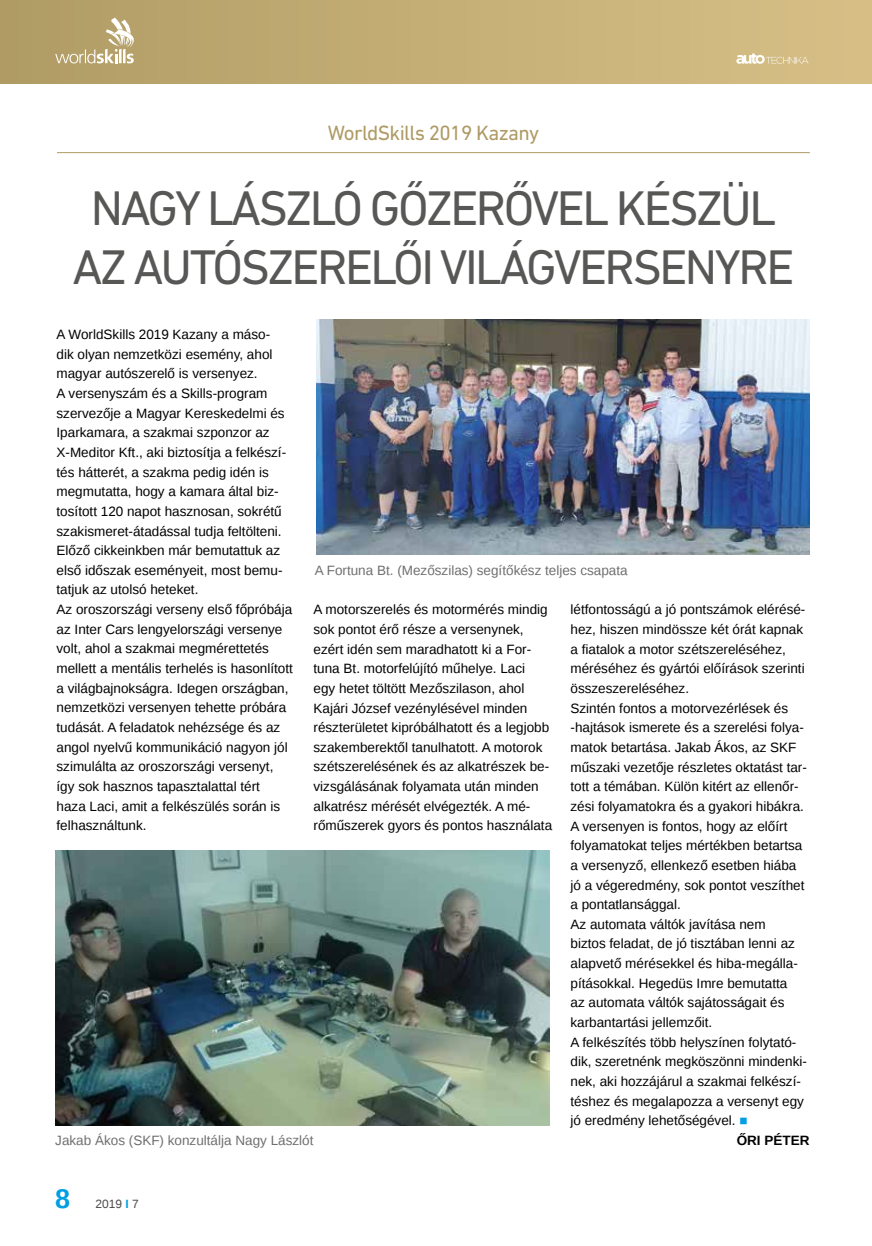
<style>
.page{position:relative;width:872px;height:1246px;background:#fff}
.page>*{position:absolute;margin:0;border:0;box-sizing:border-box;transform-origin:0 0}
.t1{font:49.5px/59.4px "DIN Next LT Pro";letter-spacing:-.05em;color:#575756;text-align:center}
.t2{font:700 27px "Liberation Sans";color:#009fe3}
.t3{font:21px "DIN Next LT Pro";letter-spacing:-.03em;color:#ae9a64}
.t4{font:13.5px/19.6px "Liberation Sans";color:#000}
.t5{font:13.5px "Liberation Sans";color:#706f6f}
.t6{font:700 13.5px "Liberation Sans";color:#000}
.t7{font:12px "Liberation Sans";color:#4a4a49}
.s1{color:#009fe3}
.s2{font-weight:700;color:#009fe3}
</style>
<div class="page">
<div style="left:0;top:0;width:872px;height:83px;background:linear-gradient(to right,#b09c65,#d8c087)"></div>
<svg style="left:736px;top:53px;width:72px;height:11px"></svg>
<svg style="left:55px;top:18px;width:79px;height:45px;background:#c2b185"></svg>
<img style="left:317px;top:319px;width:492px;height:236px">
<img style="left:55px;top:850px;width:495px;height:275px">
<hr style="left:57px;top:152px;width:753px;height:1px;background:#ae9a64">
<h3 class="t3" style="left:328px;top:120px;width:213px">WorldSkills 2019 Kazany</h3>
<h1 class="t1" style="left:73px;top:178px;width:723px">NAGY LÁSZLÓ GŐZERŐVEL KÉSZÜL<br>AZ AUTÓSZERELŐI VILÁGVERSENYRE</h1>
<p class="t4" style="left:57px;top:325px;width:238px">A WorldSkills 2019 Kazany a máso-<br>dik olyan nemzetközi esemény, ahol magyar autószerelő is versenyez.<br>A versenyszám és a Skills-program szervezője a Magyar Kereskedelmi és Iparkamara, a szakmai szponzor az X-Meditor Kft., aki biztosítja a felkészí&shy;tés hátterét, a szakma pedig idén is megmutatta, hogy a kamara által biz&shy;tosított 120 napot hasznosan, sokrétű szakismeret-átadással tudja feltölteni.<br>Előző cikkeinkben már bemutattuk az első időszak eseményeit, most bemu&shy;tatjuk az utolsó heteket.<br>Az oroszországi verseny első főpróbája az Inter Cars lengyelországi versenye volt, ahol a szakmai megmérettetés mellett a mentális terhelés is hasonlított a világbajnokságra. Idegen országban, nemzetközi versenyen tehette próbára tudását. A feladatok nehézsége és az angol nyelvű kommunikáció nagyon jól szimulálta az oroszországi versenyt, így sok hasznos tapasztalattal tért<br>haza Laci, amit a felkészülés során is felhasználtunk.</p>
<p class="t5" style="left:315px;top:562px;width:314px">A Fortuna Bt. (Mezőszilas) segítőkész teljes csapata</p>
<p class="t4" style="left:313px;top:600px;width:240px">A motorszerelés és motormérés mindig sok pontot érő része a versenynek, ezért idén sem maradhatott ki a For&shy;tuna Bt. motorfelújító műhelye. Laci<br>egy hetet töltött Mezőszilason, ahol Kajári József vezénylésével minden részterületet kipróbálhatott és a legjobb szakemberektől tanulhatott. A motorok szétszerelésének és az alkatrészek be&shy;vizsgálásának folyamata után minden alkatrész mérését elvégezték. A mé&shy;rőműszerek gyors és pontos használata</p>
<p class="t4" style="left:570px;top:600px;width:236px">létfontosságú a jó pontszámok elérésé-</p>
<p class="t4" style="left:570px;top:620px;width:234px">hez, hiszen mindössze két órát kapnak</p>
<p class="t4" style="left:570px;top:640px;width:217px">a fiatalok a motor szétszereléséhez,</p>
<p class="t4" style="left:570px;top:659px;width:236px">méréséhez és gyártói előírások szerinti</p>
<p class="t4" style="left:570px;top:679px;width:120px">összeszereléséhez.</p>
<p class="t4" style="left:570px;top:699px;width:219px">Szintén fontos a motorvezérlések és</p>
<p class="t4" style="left:570px;top:718px;width:235px">-hajtások ismerete és a szerelési folya-</p>
<p class="t4" style="left:570px;top:738px;width:227px">matok betartása. Jakab Ákos, az SKF</p>
<p class="t4" style="left:570px;top:758px;width:238px">műszaki vezetője részletes oktatást tar-</p>
<p class="t4" style="left:570px;top:777px;width:230px">tott a témában. Külön kitért az ellenőr-</p>
<p class="t4" style="left:570px;top:797px;width:235px">zési folyamatokra és a gyakori hibákra.</p>
<p class="t4" style="left:570px;top:816px;width:218px">A versenyen is fontos, hogy az előírt</p>
<p class="t4" style="left:570px;top:836px;width:233px">folyamatokat teljes mértékben betartsa</p>
<p class="t4" style="left:570px;top:856px;width:227px">a versenyző, ellenkező esetben hiába</p>
<p class="t4" style="left:570px;top:875px;width:235px">jó a végeredmény, sok pontot veszíthet</p>
<p class="t4" style="left:570px;top:895px;width:112px">a pontatlansággal.</p>
<p class="t4" style="left:570px;top:915px;width:197px">Az automata váltók javítása nem</p>
<p class="t4" style="left:570px;top:934px;width:226px">biztos feladat, de jó tisztában lenni az</p>
<p class="t4" style="left:570px;top:954px;width:229px">alapvető mérésekkel és hiba-megálla-</p>
<p class="t4" style="left:570px;top:974px;width:218px">pításokkal. Hegedüs Imre bemutatta</p>
<p class="t4" style="left:570px;top:993px;width:215px">az automata váltók sajátosságait és</p>
<p class="t4" style="left:570px;top:1013px;width:143px">karbantartási jellemzőit.</p>
<p class="t4" style="left:570px;top:1033px;width:227px">A felkészítés több helyszínen folytató-</p>
<p class="t4" style="left:570px;top:1052px;width:238px">dik, szeretnénk megköszönni mindenki-</p>
<p class="t4" style="left:570px;top:1072px;width:232px">nek, aki hozzájárul a szakmai felkészí-</p>
<p class="t4" style="left:570px;top:1092px;width:235px">téshez és megalapozza a versenyt egy</p>
<p class="t4" style="left:570px;top:1111px;width:179px">jó eredmény lehetőségével. <span class="s1">■</span></p>
<p class="t6" style="left:736px;top:1131px;width:74px">ŐRI PÉTER</p>
<p class="t5" style="left:55px;top:1132px;width:260px">Jakab Ákos (SKF) konzultálja Nagy Lászlót</p>
<h2 class="t2" style="left:55px;top:1180px;width:17px">8</h2>
<p class="t7" style="left:95px;top:1197px;width:45px">2019 <span class="s2">I</span> 7</p>
</div>
